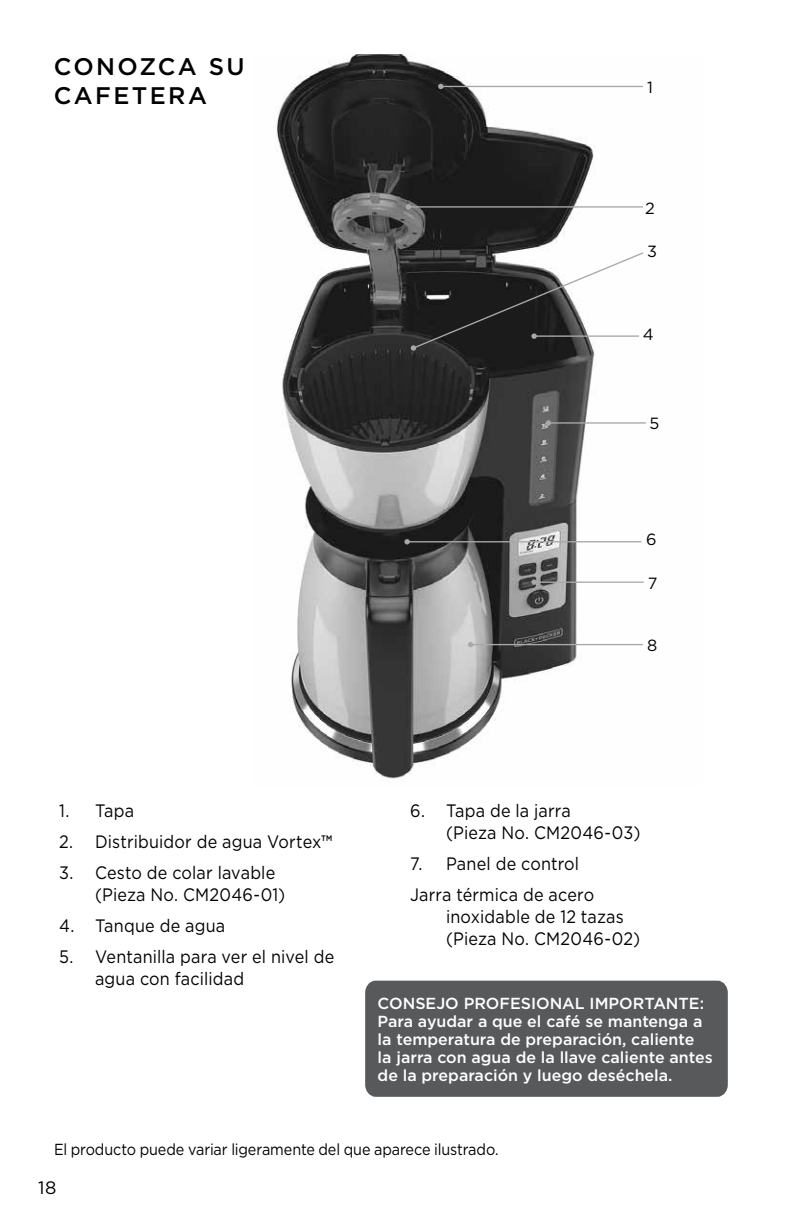
<style>
.page{position:relative;width:792px;height:1224px;background:#fff}
.page>*{position:absolute;margin:0;border:0;box-sizing:border-box;transform-origin:0 0}
.t1{font:500 24px/28.8px "Gotham";letter-spacing:.1em;color:#000}
.t2{font:18px/22px "Gotham";letter-spacing:.01em;color:#000;scale:.9 1}
.t3{font:18px "Gotham";letter-spacing:.01em;color:#000}
.t4{font:16.2px "Gotham";color:#000}
.t5{font:500 16px/18px "Gotham";color:#fff}
.t6{font:16px "Gotham";letter-spacing:-.005em;color:#000;scale:.9 1}
.s1{font-weight:500}
</style>
<div class="page">
<img style="left:274px;top:55px;width:370px;height:724px">
<hr style="left:441px;top:86px;width:202px;height:1px;background:#a7a9ac">
<svg style="left:438px;top:84px;width:6px;height:5px"></svg>
<hr style="left:408px;top:206px;width:235px;height:2px;background:#a7a9ac">
<svg style="left:406px;top:204px;width:5px;height:6px"></svg>
<hr style="left:407px;top:541px;width:235px;height:1px;background:#a7a9ac">
<svg style="left:404px;top:539px;width:6px;height:5px"></svg>
<hr style="left:534px;top:582px;width:110px;height:1px;background:#a7a9ac">
<svg style="left:531px;top:579px;width:6px;height:6px"></svg>
<hr style="left:471px;top:644px;width:172px;height:1px;background:#a7a9ac">
<svg style="left:468px;top:642px;width:5px;height:5px"></svg>
<hr style="left:548px;top:422px;width:98px;height:2px;background:#a7a9ac">
<svg style="left:546px;top:420px;width:5px;height:6px"></svg>
<svg style="left:410px;top:345px;width:7px;height:6px"></svg>
<svg style="left:412px;top:251px;width:232px;height:99px"></svg>
<div style="left:365px;top:980px;width:363px;height:117px;background:#58595b"></div>
<h1 class="t1" style="left:54px;top:51px;width:193px">CONOZCA SU<br>CAFETERA</h1>
<p class="t4" style="left:647px;top:78px;width:7px">1</p>
<p class="t4" style="left:645px;top:199px;width:11px">2</p>
<p class="t4" style="left:647px;top:242px;width:11px">3</p>
<p class="t4" style="left:643px;top:326px;width:12px">4</p>
<p class="t4" style="left:649px;top:414px;width:11px">5</p>
<p class="t4" style="left:646px;top:530px;width:12px">6</p>
<p class="t4" style="left:648px;top:574px;width:11px">7</p>
<p class="t4" style="left:647px;top:637px;width:12px">8</p>
<p class="t2" style="left:59px;top:799px;width:85px">1. Tapa</p>
<p class="t2" style="left:59px;top:830px;width:305px">2. Distribuidor de agua Vortex<span class="s1">™</span></p>
<p class="t2" style="left:95px;top:861px;width:213px;text-indent:-36px">3. Cesto de colar lavable (Pieza No. CM2046-01)</p>
<p class="t2" style="left:59px;top:914px;width:186px">4. Tanque de agua</p>
<p class="t2" style="left:95px;top:945px;width:267px;text-indent:-36px">5. Ventanilla para ver el nivel de agua con facilidad</p>
<p class="t2" style="left:446px;top:799px;width:218px;text-indent:-36px">6. Tapa de la jarra<br>(Pieza No. CM2046-03)</p>
<p class="t2" style="left:410px;top:848px;width:206px;line-height:31px">7. Panel de control<br>Jarra térmica de acero</p>
<p class="t2" style="left:446px;top:905px;width:217px">inoxidable de 12 tazas (Pieza No. CM2046-02)</p>
<p class="t5" style="left:378px;top:994px;width:337px">CONSEJO PROFESIONAL IMPORTANTE:<br>Para ayudar a que el café se mantenga a la temperatura de preparación, caliente<br>la jarra con agua de la llave caliente antes de la preparación y luego deséchela.</p>
<p class="t6" style="left:54px;top:1140px;width:496px">El producto puede variar ligeramente del que aparece ilustrado.</p>
<p class="t3" style="left:38px;top:1178px;width:20px">18</p>
</div>
